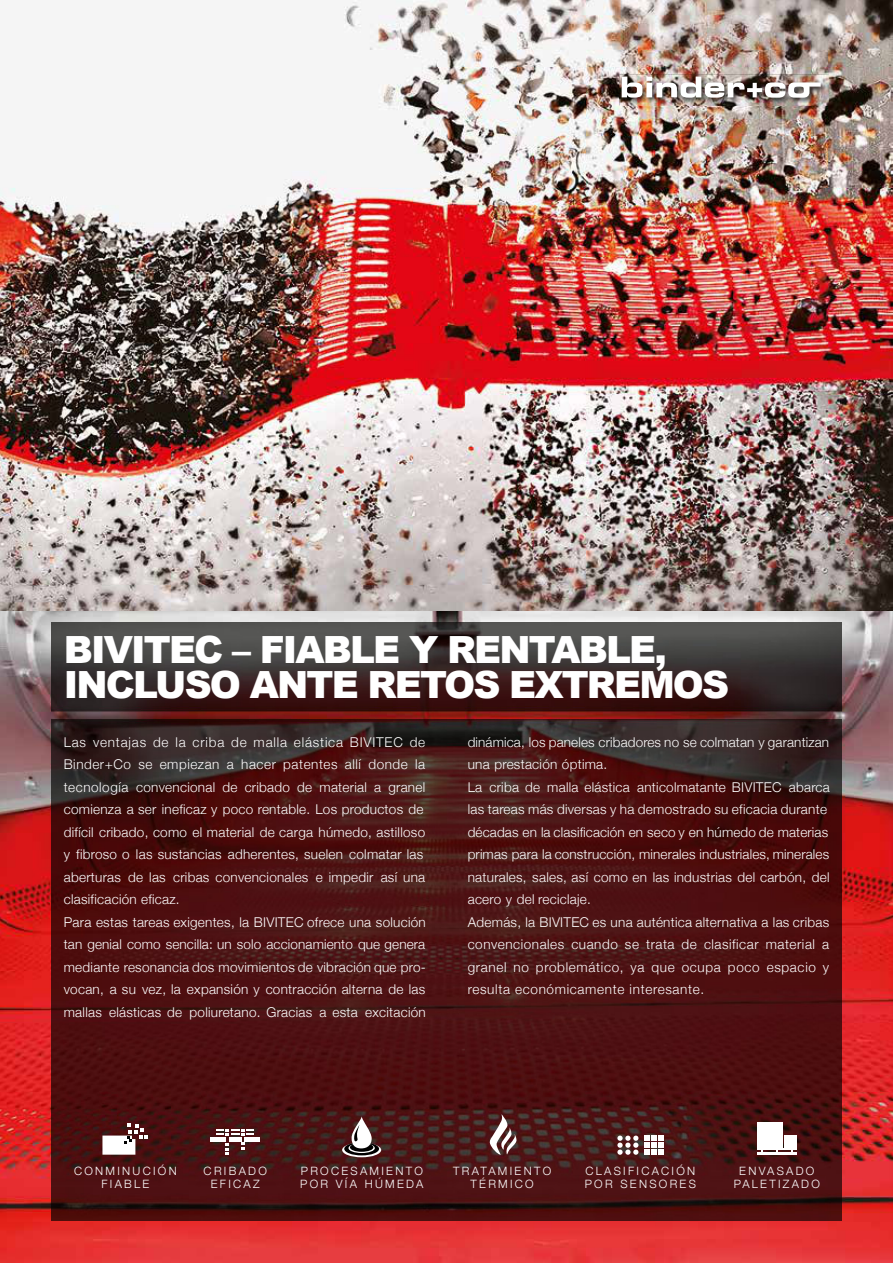
<style>
.page{position:relative;width:893px;height:1263px;background:#fff}
.page>*{position:absolute;margin:0;border:0;box-sizing:border-box;transform-origin:0 0}
.t1{font:900 37.5px/35.2px "Arial";letter-spacing:-.05em;color:#fff}
.t2{font:300 13.5px/22.5px "Helvetica Neue";letter-spacing:.02em;color:#fff}
.t3{font:300 11.4px/13.4px "Helvetica Neue LT Com";letter-spacing:.2em;color:#fff;text-align:center}
</style>
<div class="page">
<img style="left:0;top:0;width:893px;height:1263px">
<img style="left:51px;top:623px;width:791px;height:597px">
<img style="left:620px;top:74px;width:208px;height:31px">
<img style="left:622px;top:77px;width:199px;height:21px">
<svg style="left:102px;top:1123px;width:46px;height:32px"></svg>
<div style="left:210px;top:1137px;width:16px;height:5px;background:#fff"></div>
<div style="left:229px;top:1137px;width:12px;height:5px;background:#fff"></div>
<div style="left:245px;top:1137px;width:15px;height:5px;background:#fff"></div>
<svg style="left:226px;top:1143px;width:3px;height:12px"></svg>
<svg style="left:216px;top:1129px;width:38px;height:7px"></svg>
<svg style="left:241px;top:1142px;width:4px;height:7px"></svg>
<svg style="left:490px;top:1114px;width:27px;height:41px"></svg>
<svg style="left:342px;top:1143px;width:39px;height:14px"></svg>
<svg style="left:344px;top:1142px;width:35px;height:13px"></svg>
<svg style="left:348px;top:1143px;width:27px;height:10px"></svg>
<svg style="left:350px;top:1143px;width:23px;height:9px"></svg>
<svg style="left:352px;top:1116px;width:20px;height:32px"></svg>
<svg style="left:354px;top:1124px;width:5px;height:18px"></svg>
<svg style="left:644px;top:1135px;width:19px;height:20px"></svg>
<svg style="left:617px;top:1135px;width:21px;height:20px"></svg>
<div style="left:758px;top:1122px;width:12px;height:12px;background:#fff"></div>
<div style="left:771px;top:1122px;width:12px;height:12px;background:#fff"></div>
<div style="left:758px;top:1135px;width:12px;height:12px;background:#fff"></div>
<div style="left:771px;top:1135px;width:12px;height:12px;background:#fff"></div>
<div style="left:784px;top:1135px;width:12px;height:12px;background:#fff"></div>
<hr style="left:757px;top:1148px;width:40px;height:2px;background:#fff">
<hr style="left:757px;top:1152px;width:40px;height:3px;background:#fff">
<h1 class="t1" style="left:64px;top:630px;width:667px">BIVITEC – FIABLE Y RENTABLE,<br>INCLUSO ANTE RETOS EXTREMOS</h1>
<p class="t2" style="left:64px;top:729px;width:364px">Las ventajas de la criba de malla elástica BIVITEC de Binder+Co se empiezan a hacer patentes allí donde la tecnología convencional de cribado de material a granel comienza a ser ineficaz y poco rentable. Los productos de difícil cribado, como el material de carga húmedo, astilloso y fibroso o las sustancias adherentes, suelen colmatar las aberturas de las cribas convencionales e impedir así una clasificación eficaz.<br>Para estas tareas exigentes, la BIVITEC ofrece una solución tan genial como sencilla: un solo accionamiento que genera mediante resonancia dos movimientos de vibración que pro&shy;vocan, a su vez, la expansión y contracción alterna de las mallas elásticas de poliuretano. Gracias a esta excitación</p>
<p class="t2" style="left:468px;top:729px;width:364px">dinámica, los paneles cribadores no se colmatan y garantizan una prestación óptima.<br>La criba de malla elástica anticolmatante BIVITEC abarca las tareas más diversas y ha demostrado su eficacia durante décadas en la clasificación en seco y en húmedo de materias primas para la construcción, minerales industriales, minerales naturales, sales, así como en las industrias del carbón, del acero y del reciclaje.<br>Además, la BIVITEC es una auténtica alternativa a las cribas convencionales cuando se trata de clasificar material a granel no problemático, ya que ocupa poco espacio y resulta económicamente interesante.</p>
<p class="t3" style="left:74px;top:1164px;width:104px">CONMINUCIÓN<br>FIABLE</p>
<p class="t3" style="left:204px;top:1164px;width:65px">CRIBADO<br>EFICAZ</p>
<p class="t3" style="left:453px;top:1164px;width:100px">TRATAMIENTO<br>TÉRMICO</p>
<p class="t3" style="left:300px;top:1164px;width:125px;text-align:left">PROCESAMIENTO<br>POR VÍA HÚMEDA</p>
<p class="t3" style="left:585px;top:1164px;width:113px;text-align:left">CLASIFICACIÓN<br>POR SENSORES</p>
<p class="t3" style="left:734px;top:1164px;width:88px">ENVASADO<br>PALETIZADO</p>
</div>
